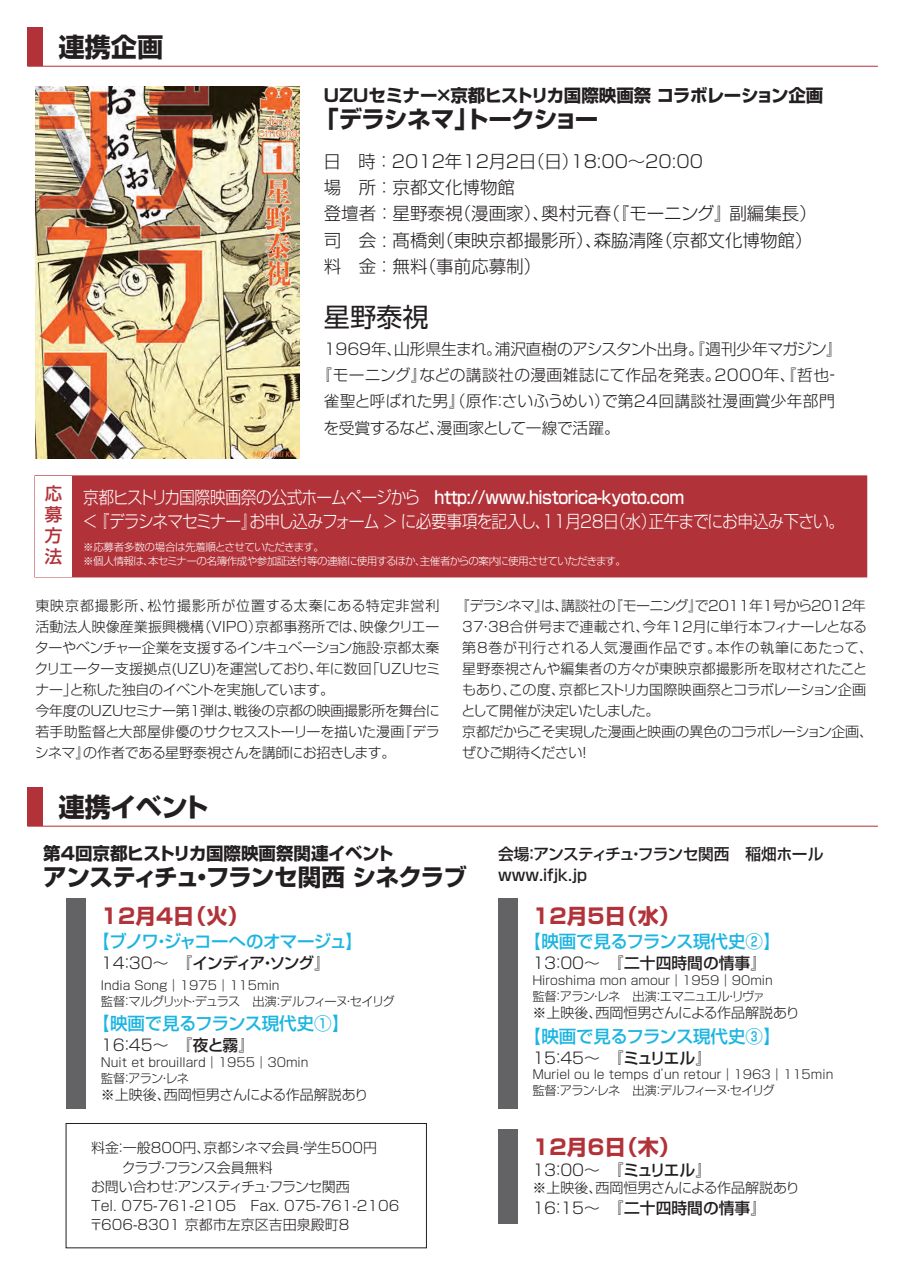
<style>
.page{position:relative;width:903px;height:1275px;background:#fff}
.page>*{position:absolute;margin:0;border:0;box-sizing:border-box;transform-origin:0 0}
.t1{font:700 26.25px "Shin Go Pro";letter-spacing:-.01em;color:#231f20}
.t2{font:26.25px "Shin Go Pro";color:#231f20}
.t3{font:700 23.62px "Shin Go Pro";letter-spacing:-.035em;color:#231f20}
.t4{font:700 21px "Shin Go Pro";color:#b13238}
.t5{font:300 17.5px/26.2px "Shin Go Pro";color:#231f20}
.t6{font:300 17.5px/24.5px "Shin Go Pro";letter-spacing:-.055em;color:#fff;scale:.9 1}
.t7{font:500 17.5px "Shin Go Pro";letter-spacing:-.03em;color:#1cb5e2}
.t8{font:700 17.5px "Shin Go Pro";letter-spacing:-.02em;color:#231f20}
.t9{font:500 17.5px/21px "Shin Go Pro";color:#b13238;text-align:justify}
.t10{font:300 15.75px "Shin Go Pro";letter-spacing:-.005em;color:#231f20}
.t11{font:300 15.75px "Shin Go Pro";letter-spacing:.025em;color:#231f20}
.t12{font:300 15.75px "Shin Go Pro";letter-spacing:.02em;color:#231f20}
.t13{font:500 15.75px "Shin Go Pro";color:#231f20}
.t14{font:500 15.75px/21px "Shin Go Pro";letter-spacing:-.025em;color:#231f20}
.t15{font:500 15.75px "Shin Go Pro";letter-spacing:-.075em;color:#231f20}
.t16{font:300 14px/21px "Shin Go Pro";letter-spacing:-.015em;color:#231f20}
.t17{font:300 14px "Shin Go Pro";letter-spacing:-.06em;color:#231f20}
.t18{font:300 14px "Shin Go Pro";letter-spacing:-.055em;color:#231f20}
.t19{font:300 12.25px/15.8px "Shin Go Pro";color:#231f20}
.t20{font:300 10.5px/14px "Shin Go Pro";letter-spacing:-.045em;color:#fff}
.s1{font-weight:500}
.s2{font-weight:300}
</style>
<div class="page">
<div style="left:27px;top:28px;width:16px;height:38px;background:#b13238"></div>
<hr style="left:27px;top:66px;width:851px;height:1px;background:#b13238">
<div style="left:27px;top:788px;width:16px;height:38px;background:#b13238"></div>
<hr style="left:27px;top:826px;width:851px;height:1px;background:#b13238">
<img style="left:35px;top:87px;width:265px;height:372px">
<div style="left:34px;top:475px;width:833px;height:102px;background:#b13238;border:2px solid #b13238"></div>
<div style="left:35px;top:476px;width:37px;height:101px;background:#fff"></div>
<div style="left:66px;top:899px;width:19px;height:210px;background:#636366"></div>
<div style="left:498px;top:899px;width:19px;height:210px;background:#636366"></div>
<div style="left:498px;top:1130px;width:19px;height:94px;background:#636366"></div>
<div style="left:66px;top:1123px;width:361px;height:125px;border:1px solid #231f20"></div>
<p class="t1" style="left:58px;top:26px;width:106px">連携企画</p>
<p class="t8" style="left:324px;top:82px;width:501px">UZUセミナー×京都ヒストリカ国際映画祭 コラボレーション企画</p>
<p class="t3" style="left:315px;top:101px;width:285px">「デラシネマ」トークショー</p>
<p class="t5" style="left:323px;top:146px;width:495px">日 時 ：2012年12月2日（日）18:00～20:00<br>場 所 ：京都文化博物館<br>登壇者 ：星野泰視（漫画家）、奥村元春（『モーニング』副編集長）司　会 : 髙橋剣（東映京都撮影所）、森脇清隆（京都文化博物館）料 金 ：無料（事前応募制）</p>
<p class="t2" style="left:324px;top:295px;width:106px">星野泰視</p>
<p class="t10" style="left:324px;top:336px;width:520px">1969年、山形県生まれ。浦沢直樹のアシスタント出身。『週刊少年マガジン』</p>
<p class="t11" style="left:316px;top:362px;width:525px">『モーニング』などの講談社の漫画雑誌にて作品を発表。2000年、『哲也‐</p>
<p class="t12" style="left:324px;top:388px;width:512px">雀聖と呼ばれた男』（原作：さいふうめい）で第24回講談社漫画賞少年部門</p>
<p class="t10" style="left:323px;top:415px;width:298px">を受賞するなど、漫画家として一線で活躍。</p>
<p class="t9" style="left:45px;top:481px;width:19px">応募方法</p>
<p class="t6" style="left:82px;top:483px;width:848px">京都ヒストリカ国際映画祭の公式ホームページから　<span class="s1">http://www.historica-kyoto.com<br></span>＜ 『デラシネマセミナー』お申し込みフォーム ＞ に必要事項を記入し、11月28日（水）正午までにお申込み下さい。</p>
<p class="t20" style="left:83px;top:539px;width:544px">※応募者多数の場合は先着順とさせていただきます。<br>※個人情報は、本セミナーの名簿作成や参加証送付等の連絡に使用するほか、主催者からの案内に使用させていただきます。</p>
<p class="t16" style="left:34px;top:593px;width:407px">東映京都撮影所、松竹撮影所が位置する太秦にある特定非営利活動法人映像産業振興機構（VIPO）京都事務所では、映像クリエーターやベンチャー企業を支援するインキュベーション施設・京都太秦クリエーター支援拠点(UZU)を運営しており、年に数回「UZUセミナー」と称した独自のイベントを実施しています。<br>今年度のUZUセミナー第1弾は、戦後の京都の映画撮影所を舞台に若手助監督と大部屋俳優のサクセスストーリーを描いた漫画『デラシネマ』の作者である星野泰視さんを講師にお招きします。</p>
<p class="t16" style="left:461px;top:593px;width:413px;text-indent:-6px">『デラシネマ』は、講談社の『モーニング』で2011年1号から2012年<br>37・38合併号まで連載され、今年12月に単行本フィナーレとなる第8巻が刊行される人気漫画作品です。本作の執筆にあたって、星野泰視さんや編集者の方々が東映京都撮影所を取材されたこともあり、この度、京都ヒストリカ国際映画祭とコラボレーション企画として開催が決定いたしました。<br>京都だからこそ実現した漫画と映画の異色のコラボレーション企画、ぜひご期待ください！</p>
<p class="t1" style="left:58px;top:786px;width:152px">連携イベント</p>
<p class="t8" style="left:43px;top:839px;width:352px">第4回京都ヒストリカ国際映画祭関連イベント</p>
<p class="t3" style="left:43px;top:859px;width:425px">アンスティチュ・フランセ関西 シネクラブ</p>
<p class="t4" style="left:101px;top:899px;width:149px">12月4日（火）</p>
<p class="t7" style="left:92px;top:927px;width:272px">【ブノワ・ジャコーへのオマージュ】</p>
<p class="t15" style="left:101px;top:950px;width:231px"><span class="s2">14：30～　</span>『インディア・ソング』</p>
<p class="t19" style="left:101px;top:976px;width:295px">India Song｜1975｜115min<br>監督：マルグリット・デュラス　出演：デルフィーヌ・セイリグ</p>
<p class="t7" style="left:92px;top:1009px;width:259px">【映画で見るフランス現代史①】</p>
<p class="t10" style="left:101px;top:1032px;width:155px">16：45～　<span class="s1">『夜と霧』</span></p>
<p class="t19" style="left:101px;top:1053px;width:209px">Nuit et brouillard｜1955｜30min監督：アラン・レネ</p>
<p class="t16" style="left:101px;top:1083px;width:269px">※上映後、西岡恒男さんによる作品解説あり</p>
<p class="t16" style="left:91px;top:1136px;width:287px">料金：一般800円、京都シネマ会員・学生500円</p>
<p class="t18" style="left:122px;top:1156px;width:153px">クラブ・フランス会員無料</p>
<p class="t17" style="left:91px;top:1175px;width:260px">お問い合わせ：アンスティチュ・フランセ関西</p>
<p class="t16" style="left:91px;top:1194px;width:310px">Tel. 075-761-2105　Fax. 075-761-2106</p>
<p class="t16" style="left:89px;top:1213px;width:262px">〒606-8301 京都市左京区吉田泉殿町8</p>
<p class="t14" style="left:498px;top:842px;width:327px">会場：アンスティチュ・フランセ関西　稲畑ホールwww.ifjk.jp</p>
<p class="t4" style="left:532px;top:899px;width:149px">12月5日（水）</p>
<p class="t7" style="left:524px;top:927px;width:259px">【映画で見るフランス現代史②】</p>
<p class="t13" style="left:532px;top:950px;width:236px"><span class="s2">13：00～　</span>『二十四時間の情事』</p>
<p class="t19" style="left:532px;top:971px;width:242px">Hiroshima mon amour｜1959｜90min監督：アラン・レネ　出演：エマニュエル・リヴァ</p>
<p class="t16" style="left:532px;top:1000px;width:269px">※上映後、西岡恒男さんによる作品解説あり</p>
<p class="t7" style="left:524px;top:1021px;width:259px">【映画で見るフランス現代史③】</p>
<p class="t10" style="left:532px;top:1045px;width:181px">15：45～　<span class="s1">『ミュリエル』</span></p>
<p class="t19" style="left:532px;top:1065px;width:303px">Muriel ou le temps d’un retour｜1963｜115min監督：アラン・レネ　出演：デルフィーヌ・セイリグ</p>
<p class="t4" style="left:532px;top:1130px;width:149px">12月6日（木）</p>
<p class="t10" style="left:532px;top:1157px;width:181px">13：00～　<span class="s1">『ミュリエル』</span></p>
<p class="t16" style="left:532px;top:1175px;width:269px">※上映後、西岡恒男さんによる作品解説あり</p>
<p class="t13" style="left:532px;top:1195px;width:236px"><span class="s2">16：15～　</span>『二十四時間の情事』</p>
</div>
